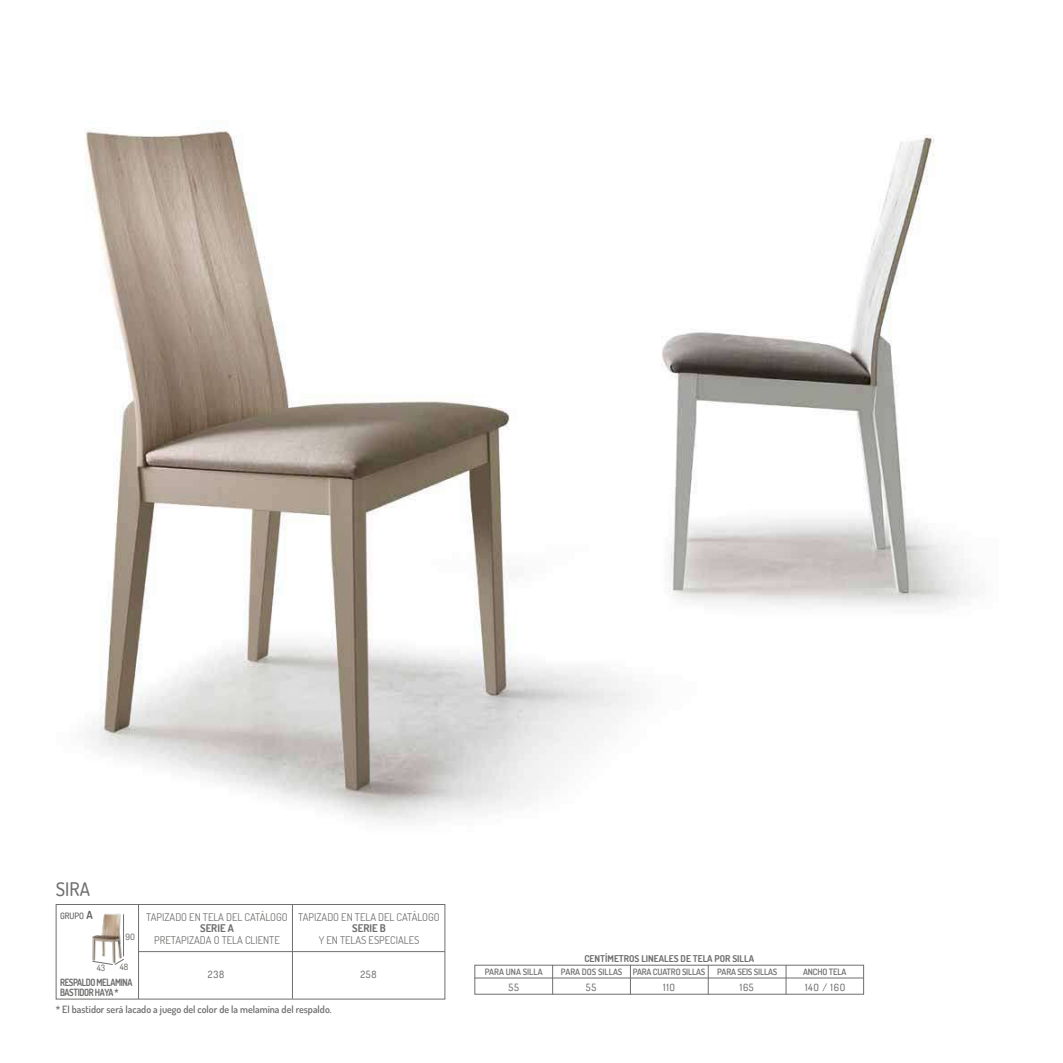
<style>
.page{position:relative;width:1063px;height:1063px;background:#fff}
.page>*{position:absolute;margin:0;border:0;box-sizing:border-box;transform-origin:0 0}
.t1{font:500 18.75px "Dosis";color:#6f6f6e}
.t2{font:10.62px "Dosis";color:#6f6f6e}
.t3{font:700 10.62px "Dosis";color:#6f6f6e}
.t4{font:600 10px "Dosis";color:#6f6f6e}
.t5{font:700 10px "Dosis";letter-spacing:-.04em;color:#6f6f6e;scale:.87 1}
.t6{font:500 10px "Dosis";letter-spacing:.07em;color:#6f6f6e}
.t7{font:700 9.38px "Dosis";color:#6f6f6e}
.t8{font:600 8.75px "Dosis";letter-spacing:-.02em;color:#6f6f6e}
.t9{font:600 8.75px "Dosis";color:#6f6f6e}
.t10{font:500 8.75px "Dosis";color:#6f6f6e}
.t11{font:500 8.75px "Dosis";color:#565656}
.s1{font-weight:600;font-size:11.25px}
</style>
<div class="page">
<hr style="left:292px;top:905px;width:1px;height:94px;background:#6f6f6e">
<hr style="left:139px;top:951px;width:306px;height:1px;background:#6f6f6e">
<div style="left:56px;top:904px;width:389px;height:95px;border:1px solid #6f6f6e"></div>
<hr style="left:138px;top:904px;width:1px;height:95px;background:#6f6f6e">
<div style="left:475px;top:965px;width:389px;height:30px;border:1px solid #6f6f6e"></div>
<hr style="left:475px;top:978px;width:389px;height:1px;background:#6f6f6e">
<hr style="left:786px;top:965px;width:1px;height:30px;background:#6f6f6e">
<hr style="left:708px;top:965px;width:1px;height:30px;background:#6f6f6e">
<hr style="left:630px;top:965px;width:1px;height:30px;background:#6f6f6e">
<hr style="left:552px;top:965px;width:1px;height:30px;background:#6f6f6e">
<img style="left:92px;top:913px;width:32px;height:46px">
<hr style="left:123px;top:914px;width:1px;height:42px;background:#6f6f6e">
<svg style="left:92px;top:959px;width:32px;height:6px"></svg>
<img style="left:85px;top:128px;width:887px;height:693px">
<h1 class="t1" style="left:56px;top:877px;width:36px">SIRA</h1>
<p class="t11" style="left:60px;top:910px;width:34px">GRUPO <span class="s1">A</span></p>
<p class="t10" style="left:125px;top:931px;width:11px">9O</p>
<p class="t2" style="left:146px;top:910px;width:143px">TAPIZADO EN TELA DEL CATÁLOGO</p>
<p class="t3" style="left:200px;top:922px;width:35px">SERIE A</p>
<p class="t2" style="left:154px;top:933px;width:127px">PRETAPIZADA O TELA CLIENTE</p>
<p class="t2" style="left:298px;top:910px;width:143px">TAPIZADO EN TELA DEL CATÁLOGO</p>
<p class="t3" style="left:352px;top:922px;width:35px">SERIE B</p>
<p class="t2" style="left:319px;top:933px;width:102px">Y EN TELAS ESPECIALES</p>
<p class="t10" style="left:97px;top:962px;width:10px">43</p>
<p class="t10" style="left:120px;top:962px;width:10px">48</p>
<p class="t4" style="left:56px;top:1003px;width:277px">* El bastidor será lacado a juego del color de la melamina del respaldo.</p>
<p class="t6" style="left:208px;top:968px;width:18px">238</p>
<p class="t6" style="left:360px;top:968px;width:18px">258</p>
<p class="t5" style="left:60px;top:976px;width:85px">RESPALDO MELAMINA</p>
<p class="t5" style="left:60px;top:986px;width:69px">BASTIDOR HAYA *</p>
<p class="t7" style="left:584px;top:952px;width:171px">CENTÍMETROS LINEALES DE TELA POR SILLA</p>
<p class="t9" style="left:485px;top:966px;width:59px">PARA UNA SILLA</p>
<p class="t8" style="left:561px;top:966px;width:146px">PARA DOS SILLAS PARA CUATRO SILLAS</p>
<p class="t8" style="left:717px;top:966px;width:61px">PARA SEIS SILLAS</p>
<p class="t8" style="left:803px;top:966px;width:45px">ANCHO TELA</p>
<p class="t6" style="left:509px;top:981px;width:12px">55</p>
<p class="t6" style="left:586px;top:981px;width:12px">55</p>
<p class="t6" style="left:663px;top:981px;width:13px">11O</p>
<p class="t6" style="left:740px;top:981px;width:15px">165</p>
<p class="t6" style="left:805px;top:981px;width:42px">14O / 16O</p>
</div>
